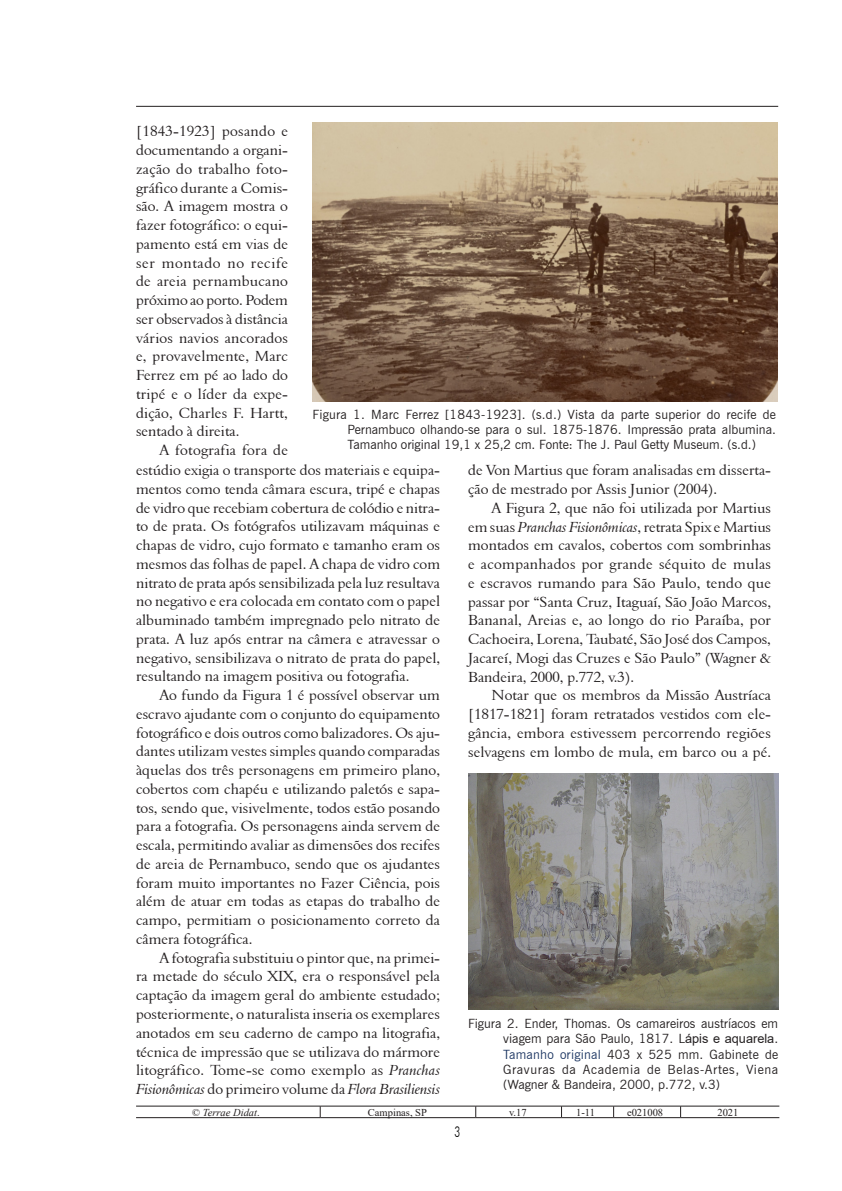
<style>
.page{position:relative;width:842px;height:1191px;background:#fff}
.page>*{position:absolute;margin:0;border:0;box-sizing:border-box;transform-origin:0 0}
.t1{font:15px/18.8px "Aldine 401 BT Roman A";color:#231f20;text-align:justify}
.t2{font:300 14.85px "Futura BT";color:#000;scale:.68 1}
.legenda{font:12.75px/15.3px "News Gothic BT";color:#231f20;text-align:justify}
.t3{font:10.5px "Times New Roman";color:#231f20}
.t4{font:italic 10.5px "Times New Roman";color:#231f20}
.s1{font-family:"Aldine 401 BT Italic A"}
.s2{font-family:"Arial"}
.s3{color:#1f3864}
.s4{font-style:normal}
</style>
<div class="page">
<hr style="left:136px;top:1105px;width:184px;height:1px;background:#231f20">
<hr style="left:320px;top:1105px;width:156px;height:1px;background:#231f20">
<hr style="left:476px;top:1105px;width:85px;height:1px;background:#231f20">
<hr style="left:561px;top:1105px;width:53px;height:1px;background:#231f20">
<hr style="left:614px;top:1105px;width:67px;height:1px;background:#231f20">
<hr style="left:681px;top:1105px;width:98px;height:1px;background:#231f20">
<hr style="left:136px;top:1117px;width:184px;height:1px;background:#231f20">
<hr style="left:320px;top:1117px;width:156px;height:1px;background:#231f20">
<hr style="left:476px;top:1117px;width:85px;height:1px;background:#231f20">
<hr style="left:561px;top:1117px;width:53px;height:1px;background:#231f20">
<hr style="left:614px;top:1117px;width:67px;height:1px;background:#231f20">
<hr style="left:681px;top:1117px;width:98px;height:1px;background:#231f20">
<hr style="left:136px;top:106px;width:642px;height:1px;background:#231f20">
<img style="left:468px;top:773px;width:311px;height:236px">
<img style="left:313px;top:122px;width:464px;height:279px">
<p class="t1" style="left:136px;top:122px;width:154px">[1843-1923] posando e documentando a organi&shy;zação do trabalho foto&shy;gráfico durante a Comis&shy;são. A imagem mostra o fazer fotográfico: o equi&shy;pamento está em vias de ser montado no recife de areia pernambucano próximo ao porto. Podem ser observados à distância vários navios ancorados e, provavelmente, Marc Ferrez em pé ao lado do tripé e o líder da expe&shy;dição, Charles F. Hartt, sentado à direita.</p>
<p class="t1" style="left:159px;top:440px;width:130px">A fotografia fora de</p>
<p class="legenda" style="left:348px;top:406px;width:430px;text-indent:-35px">Figura 1. Marc Ferrez [1843-1923]. (s.d.) Vista da parte superior do recife de Pernambuco olhando-se para o sul. 1875-1876. Impressão prata albumina.<br>Tamanho original 19,1 x 25,2 cm. Fonte: The J. Paul Getty Museum. (s.d.)</p>
<p class="t1" style="left:136px;top:460px;width:306px">estúdio exigia o transporte dos materiais e equipa&shy;mentos como tenda câmara escura, tripé e chapas de vidro que recebiam cobertura de colódio e nitra&shy;to de prata. Os fotógrafos utilizavam máquinas e chapas de vidro, cujo formato e tamanho eram os mesmos das folhas de papel. A chapa de vidro com nitrato de prata após sensibilizada pela luz resultava no negativo e era colocada em contato com o papel albuminado também impregnado pelo nitrato de prata. A luz após entrar na câmera e atravessar o negativo, sensibilizava o nitrato de prata do papel, resultando na imagem positiva ou fotografia.</p>
<p class="t1" style="left:136px;top:685px;width:306px;text-indent:23px">Ao fundo da Figura 1 é possível observar um escravo ajudante com o conjunto do equipamento fotográfico e dois outros como balizadores. Os aju&shy;dantes utilizam vestes simples quando comparadas àquelas dos três personagens em primeiro plano, cobertos com chapéu e utilizando paletós e sapa&shy;tos, sendo que, visivelmente, todos estão posando para a fotografia. Os personagens ainda servem de escala, permitindo avaliar as dimensões dos recifes de areia de Pernambuco, sendo que os ajudantes foram muito importantes no Fazer Ciência, pois além de atuar em todas as etapas do trabalho de campo, permitiam o posicionamento correto da câmera fotográfica.</p>
<p class="t1" style="left:136px;top:948px;width:306px;text-indent:23px">A fotografia substituiu o pintor que, na primei&shy;ra metade do século XIX, era o responsável pela captação da imagem geral do ambiente estudado; posteriormente, o naturalista inseria os exemplares anotados em seu caderno de campo na litografia, técnica de impressão que se utilizava do mármore litográfico. Tome-se como exemplo as <span class="s1">Pranchas Fisionômicas</span> do primeiro volume da <span class="s1">Flora Brasiliensis</span></p>
<p class="t1" style="left:468px;top:461px;width:304px">de Von Martius que foram analisadas em disserta&shy;ção de mestrado por Assis Junior (2004).</p>
<p class="t1" style="left:468px;top:498px;width:304px;text-indent:23px">A Figura 2, que não foi utilizada por Martius em suas <span class="s1">Pranchas Fisionômicas</span>, retrata Spix e Martius montados em cavalos, cobertos com sombrinhas e acompanhados por grande séquito de mulas e escravos rumando para São Paulo, tendo que passar por “Santa Cruz, Itaguaí, São João Marcos, Bananal, Areias e, ao longo do rio Paraíba, por Cachoeira, Lorena, Taubaté, São José dos Campos, Jacareí, Mogi das Cruzes e São Paulo” (Wagner &amp; Bandeira, 2000, p.772, v.3).</p>
<p class="t1" style="left:468px;top:686px;width:304px;text-indent:23px">Notar que os membros da Missão Austríaca [1817-1821] foram retratados vestidos com ele&shy;gância, embora estivessem percorrendo regiões selvagens em lombo de mula, em barco ou a pé.</p>
<p class="legenda" style="left:503px;top:1015px;width:277px;text-indent:-35px">Figura 2. Ender, Thomas. Os camareiros austríacos em viagem para São Paulo, 1817. L<span class="s2">ápis e aquarela</span>.<br><span class="s3">Tamanho original</span> 403 x 525 mm. Gabinete de Gravuras da Academia de Belas-Artes, Viena (Wagner &amp; Bandeira, 2000, p.772, v.3)</p>
<p class="t4" style="left:192px;top:1104px;width:69px"><span class="s4">©</span> Terrae Didat<span class="s4">.</span></p>
<p class="t3" style="left:368px;top:1104px;width:60px">Campinas, SP</p>
<p class="t3" style="left:509px;top:1104px;width:19px">v.17</p>
<p class="t3" style="left:576px;top:1104px;width:20px">1-11</p>
<p class="t3" style="left:627px;top:1104px;width:38px">e021008</p>
<p class="t3" style="left:717px;top:1104px;width:22px">2021</p>
<p class="t2" style="left:455px;top:1122px;width:10px">3</p>
</div>
